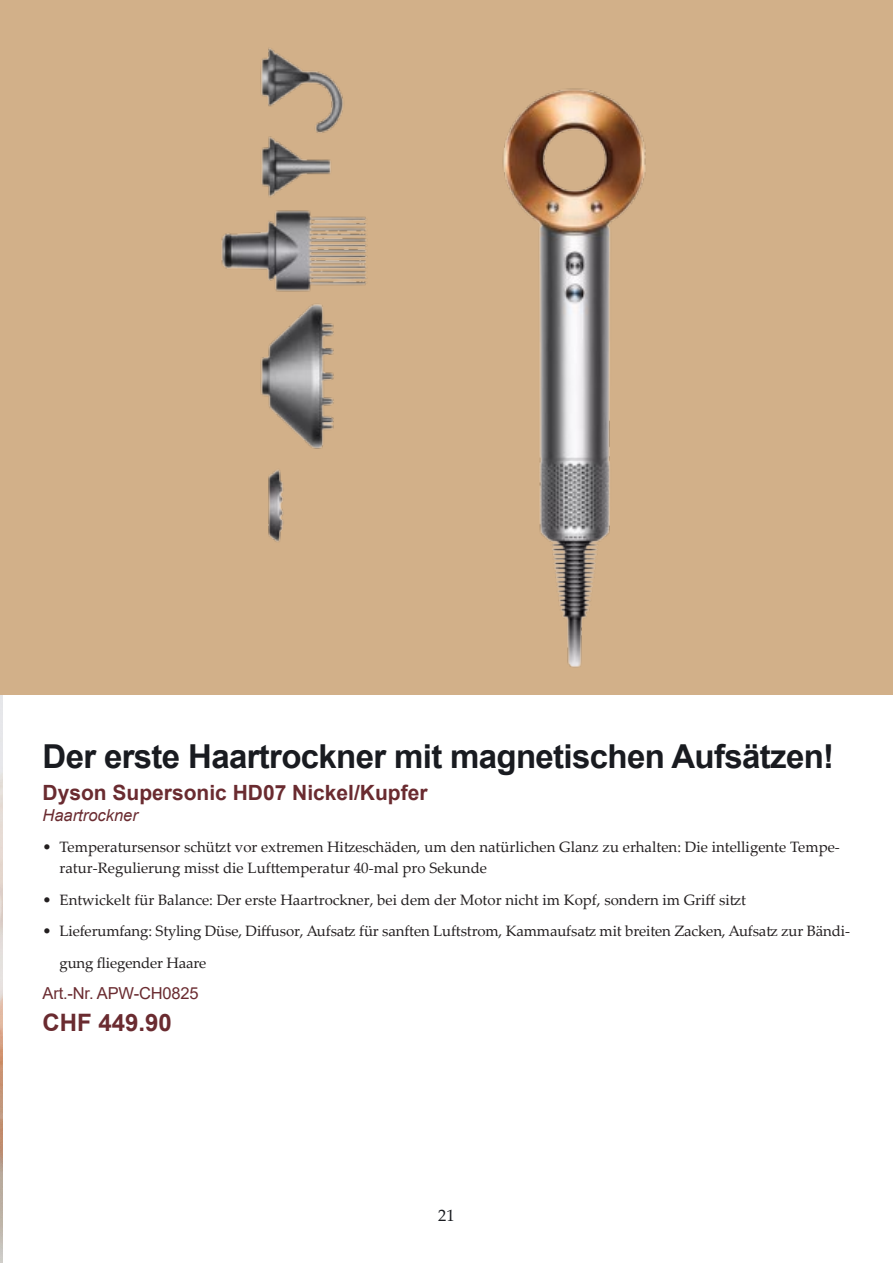
<style>
.page{position:relative;width:893px;height:1263px;background:#fff}
.page>*{position:absolute;margin:0;border:0;box-sizing:border-box;transform-origin:0 0}
.Preis_Beschreibung{font:700 33px "Arial";letter-spacing:-.02em;color:#191b20}
.Preis_Beschreibung-2{font:700 24px "Arial";color:#6a2b30}
.Titel_beschreibung{font:700 21px "Arial";color:#6a2b30}
.Artikelnummer{font:16.5px "Arial";letter-spacing:-.01em;color:#6a2b30}
.Untertitel_Beschreibung{font:italic 16.5px "Arial";color:#6a2b30}
.t1{font:16.5px "Palatino Linotype";color:#191b20}
.t2{font:15px/21px "Palatino Linotype";color:#231f20}
</style>
<div class="page">
<img style="left:0;top:695px;width:2px;height:568px">
<div style="left:0;top:0;width:893px;height:695px;background:#d2b089"></div>
<img style="left:221px;top:48px;width:425px;height:620px">
<p class="Preis_Beschreibung" style="left:43px;top:733px;width:793px">Der erste Haartrockner mit magnetischen Aufsätzen!</p>
<p class="Titel_beschreibung" style="left:43px;top:777px;width:387px">Dyson Supersonic HD07 Nickel/Kupfer</p>
<p class="Untertitel_Beschreibung" style="left:43px;top:804px;width:97px">Haartrockner</p>
<p class="t2" style="left:60px;top:836px;width:782px;text-indent:-17px">• Temperatursensor schützt vor extremen Hitzeschäden, um den natürlichen Glanz zu erhalten: Die intelligente Tempe&shy;ratur-Regulierung misst die Lufttemperatur 40-mal pro Sekunde</p>
<p class="t2" style="left:43px;top:888px;width:705px">• Entwickelt für Balance: Der erste Haartrockner, bei dem der Motor nicht im Kopf, sondern im Griff sitzt</p>
<p class="t2" style="left:60px;top:915px;width:792px;line-height:31.5px;text-indent:-17px">• Lieferumfang: Styling Düse, Diffusor, Aufsatz für sanften Luftstrom, Kammaufsatz mit breiten Zacken, Aufsatz zur Bändi&shy;gung fliegender Haare</p>
<p class="Artikelnummer" style="left:43px;top:982px;width:158px">Art.-Nr. APW-CH0825</p>
<p class="Preis_Beschreibung-2" style="left:43px;top:1005px;width:131px">CHF 449.90</p>
<p class="t1" style="left:438px;top:1204px;width:18px">21</p>
</div>
